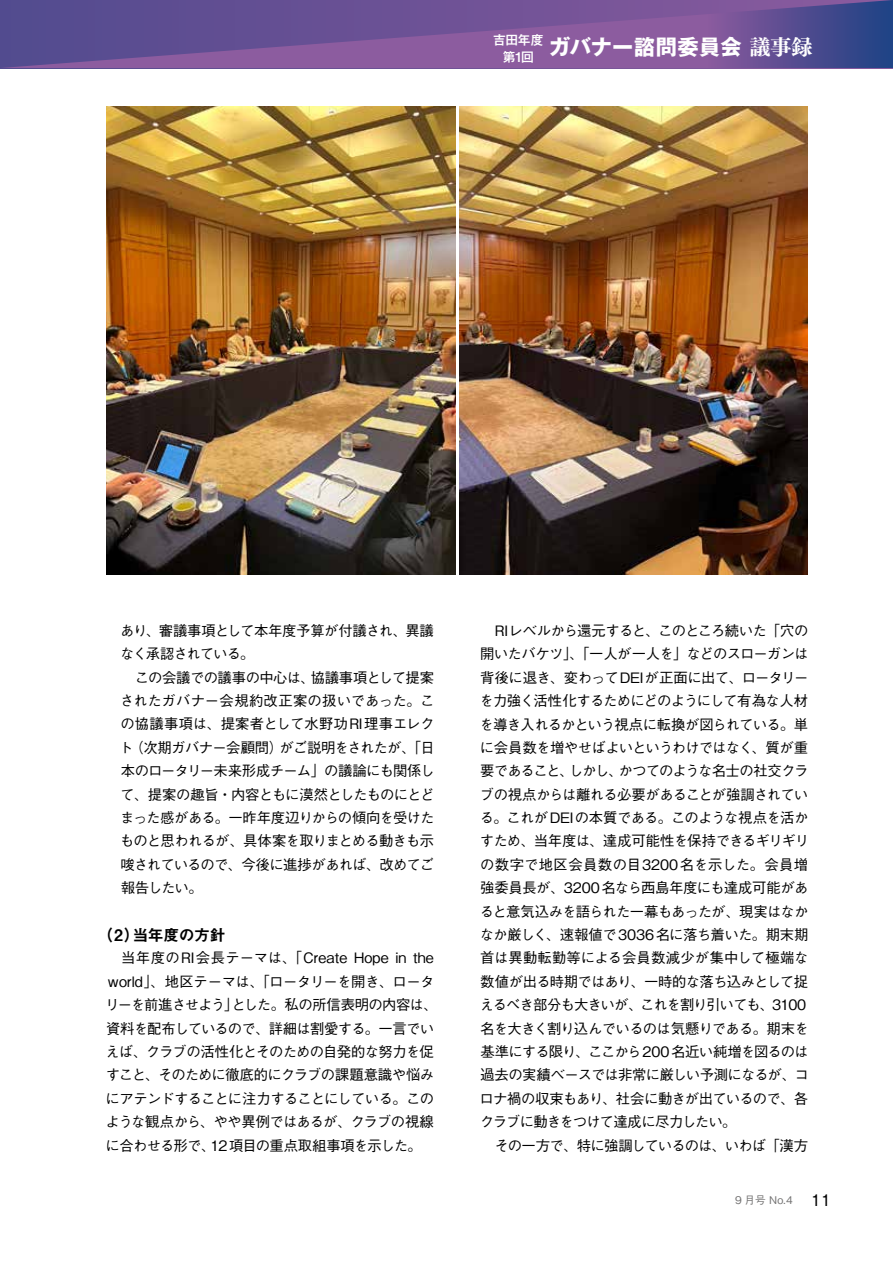
<style>
.page{position:relative;width:893px;height:1263px;background:#fff}
.page>*{position:absolute;margin:0;border:0;box-sizing:border-box;transform-origin:0 0}
.t1{font:700 21.3px "Gothic MB101 Pro";letter-spacing:.01em;color:#fff}
.t2{font:15.9px "Midashi Go Pro MB31";letter-spacing:-.035em;color:#000}
.t3{font:500 14.4px/23.4px "Gothic BBB Pro";letter-spacing:-.04em;color:#000}
.t4{font:700 13.35px "Mi Go MB1 Std De";color:#fff}
.t5{font:500 10.65px "Gothic BBB Pro";color:#727171}
.s1{font-family:"Tsuku BMD Min Std E";font-weight:400}
.s2{font-size:15.9px;color:#000}
</style>
<div class="page">
<svg style="left:1px;top:0;width:892px;height:68px;background:#6d5296"></svg>
<svg style="left:0;top:0;width:1px;height:68px"></svg>
<img style="left:106px;top:106px;width:349px;height:468px">
<img style="left:459px;top:106px;width:349px;height:468px">
<p class="t4" style="left:493px;top:30px;width:52px">吉田年度</p>
<h1 class="t1" style="left:502px;top:30px;width:311px"><sub>第1回</sub> ガバナー諮問委員会 <span class="s1">議事録</span></h1>
<p class="t3" style="left:119px;top:617px;width:317px">あり、審議事項として本年度予算が付議され、異議なく承認されている。<br>　この会議での議事の中心は、協議事項として提案されたガバナー会規約改正案の扱いであった。この協議事項は、提案者として水野功RI理事エレクト（次期ガバナー会顧問）がご説明をされたが、「日本のロータリー未来形成チーム」の議論にも関係して、提案の趣旨・内容ともに漠然としたものにとどまった感がある。一昨年度辺りからの傾向を受けたものと思われるが、具体案を取りまとめる動きも示唆されているので、今後に進捗があれば、改めてご報告したい。</p>
<p class="t2" style="left:97px;top:923px;width:130px">（2）当年度の方針</p>
<p class="t3" style="left:105px;top:944px;width:334px">　当年度のRI会長テーマは、「Create Hope in the world」、地区テーマは、「ロータリーを開き、ロータリーを前進させよう」とした。私の所信表明の内容は、資料を配布しているので、詳細は割愛する。一言でいえば、クラブの活性化とそのための自発的な努力を促すこと、そのために徹底的にクラブの課題意識や悩みにアテンドすることに注力することにしている。このような観点から、やや異例ではあるが、クラブの視線に合わせる形で、12項目の重点取組事項を示した。</p>
<p class="t3" style="left:479px;top:617px;width:331px">　RIレベルから還元すると、このところ続いた「穴の開いたバケツ」、「一人が一人を」などのスローガンは背後に退き、変わってDEIが正面に出て、ロータリーを力強く活性化するためにどのようにして有為な人材を導き入れるかという視点に転換が図られている。単に会員数を増やせばよいというわけではなく、質が重要であること、しかし、かつてのような名士の社交クラブの視点からは離れる必要があることが強調されている。これがDEIの本質である。このような視点を活かすため、当年度は、達成可能性を保持できるギリギリの数字で地区会員数の目3200名を示した。会員増強委員長が、3200名なら西島年度にも達成可能があると意気込みを語られた一幕もあったが、現実はなかなか厳しく、速報値で3036名に落ち着いた。期末期首は異動転勤等による会員数減少が集中して極端な数値が出る時期ではあり、一時的な落ち込みとして捉えるべき部分も大きいが、これを割り引いても、3100名を大きく割り込んでいるのは気懸りである。期末を基準にする限り、ここから200名近い純増を図るのは過去の実績ベースでは非常に厳しい予測になるが、コロナ禍の収束もあり、社会に動きが出ているので、各クラブに動きをつけて達成に尽力したい。<br>　その一方で、特に強調しているのは、いわば「漢方</p>
<p class="t5" style="left:735px;top:1191px;width:98px">9 月号 No.4 <span class="s2">11</span></p>
</div>
